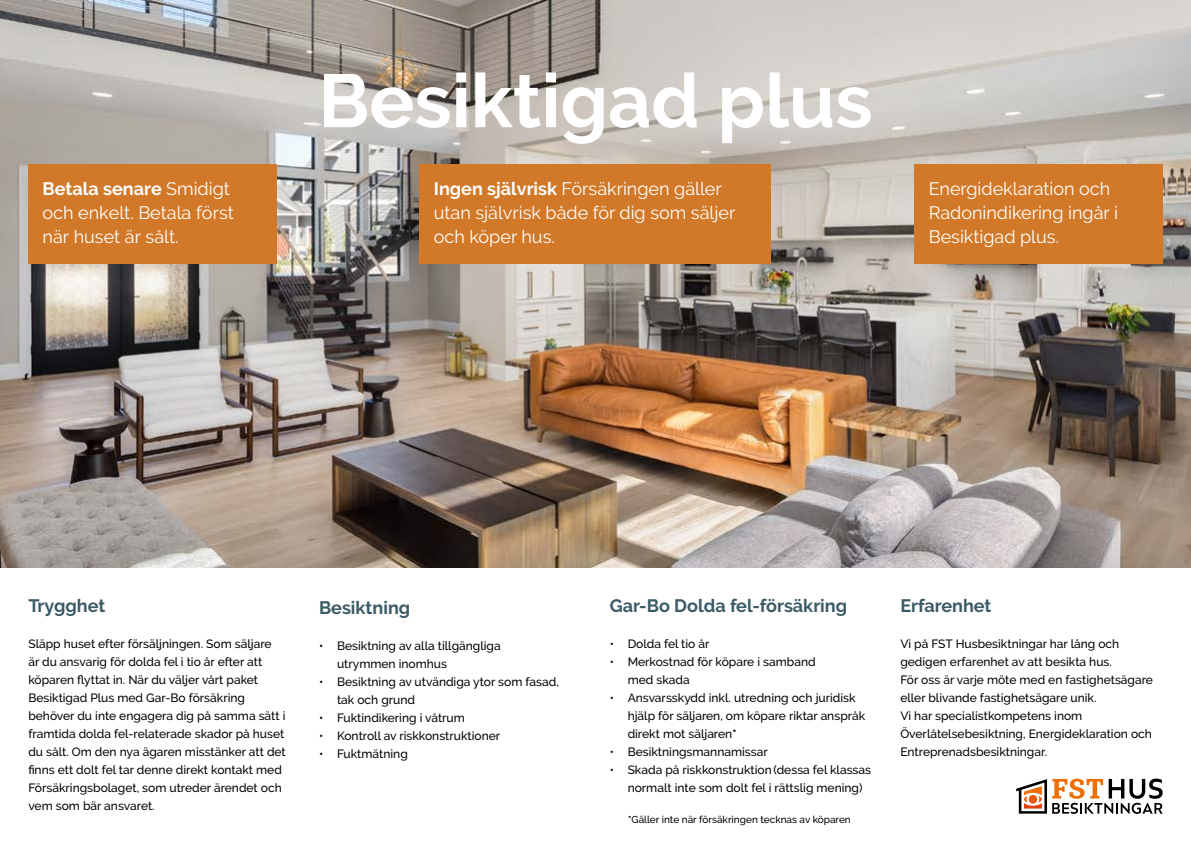
<style>
.page{position:relative;width:1191px;height:842px;background:#fff}
.page>*{position:absolute;margin:0;border:0;box-sizing:border-box;transform-origin:0 0}
.t1{font:700 75px "Raleway";color:#fff}
.t2{font:18px/24px "Raleway";color:#fff}
.t3{font:700 18px "Raleway";color:#3b5a66}
.t4{font:500 12px/18px "Raleway";color:#000}
.t5{font:500 10px "Raleway";color:#000}
.s1{font-weight:700}
</style>
<div class="page">
<img style="left:0;top:0;width:1191px;height:567px">
<div style="left:420px;top:164px;width:351px;height:99px;background:#d17928"></div>
<div style="left:28px;top:164px;width:248px;height:99px;background:#d17929"></div>
<div style="left:914px;top:164px;width:248px;height:99px;background:#d17928"></div>
<svg style="left:1016px;top:779px;width:146px;height:35px"></svg>
<h1 class="t1" style="left:318px;top:58px;width:556px">Besiktigad plus</h1>
<h2 class="t2" style="left:43px;top:177px;width:193px"><span class="s1">Betala senare</span> Smidigt och enkelt. Betala först när huset är sålt.</h2>
<h2 class="t2" style="left:928px;top:177px;width:191px">Energideklaration och<br>Radonindikering ingår i<br>Besiktigad plus.</h2>
<h2 class="t2" style="left:434px;top:177px;width:303px"><span class="s1">Ingen självrisk</span> Försäkringen gäller utan självrisk både för dig som säljer och köper hus.</h2>
<h2 class="t3" style="left:28px;top:596px;width:79px">Trygghet</h2>
<p class="t4" style="left:28px;top:635px;width:259px">Släpp huset efter försäljningen. Som säljare<br>är du ansvarig för dolda fel i tio år efter att köparen flyttat in. När du väljer vårt paket Besiktigad Plus med Gar-Bo försäkring behöver du inte engagera dig på samma sätt i framtida dolda fel-relaterade skador på huset du sålt. Om den nya ägaren misstänker att det finns ett dolt fel tar denne direkt kontakt med Försäkringsbolaget, som utreder ärendet och vem som bär ansvaret.</p>
<h2 class="t3" style="left:319px;top:598px;width:93px">Besiktning</h2>
<p class="t4" style="left:337px;top:637px;width:165px;text-indent:-18px">• Besiktning av alla tillgängliga utrymmen inomhus</p>
<p class="t4" style="left:337px;top:673px;width:223px;text-indent:-18px">• Besiktning av utvändiga ytor som fasad, tak och grund</p>
<p class="t4" style="left:319px;top:709px;width:147px">• Fuktindikering i våtrum</p>
<p class="t4" style="left:319px;top:727px;width:183px">• Kontroll av riskkonstruktioner</p>
<p class="t4" style="left:319px;top:745px;width:90px">• Fuktmätning</p>
<h2 class="t3" style="left:609px;top:596px;width:239px">Gar-Bo Dolda fel-försäkring</h2>
<p class="t4" style="left:609px;top:635px;width:101px">• Dolda fel tio år</p>
<p class="t4" style="left:627px;top:653px;width:189px;text-indent:-18px">• Merkostnad för köpare i samband med skada</p>
<p class="t4" style="left:627px;top:689px;width:239px;text-indent:-18px">• Ansvarsskydd inkl. utredning och juridisk hjälp för säljaren, om köpare riktar anspråk direkt mot säljaren<span class="s1">*</span></p>
<p class="t4" style="left:609px;top:743px;width:160px">• Besiktningsmannamissar</p>
<p class="t4" style="left:627px;top:761px;width:245px;text-indent:-18px">• Skada på riskkonstruktion (dessa fel klassas normalt inte som dolt fel i rättslig mening)</p>
<p class="t5" style="left:628px;top:814px;width:224px"><span class="s1">*</span>Gäller inte när försäkringen tecknas av köparen</p>
<h2 class="t3" style="left:900px;top:596px;width:93px">Erfarenhet</h2>
<p class="t4" style="left:900px;top:635px;width:254px">Vi på FST Husbesiktningar har lång och gedigen erfarenhet av att besikta hus.<br>För oss är varje möte med en fastighetsägare eller blivande fastighetsägare unik.<br>Vi har specialistkompetens inom Överlåtelsebesiktning, Energideklaration och Entreprenadsbesiktningar.</p>
</div>
